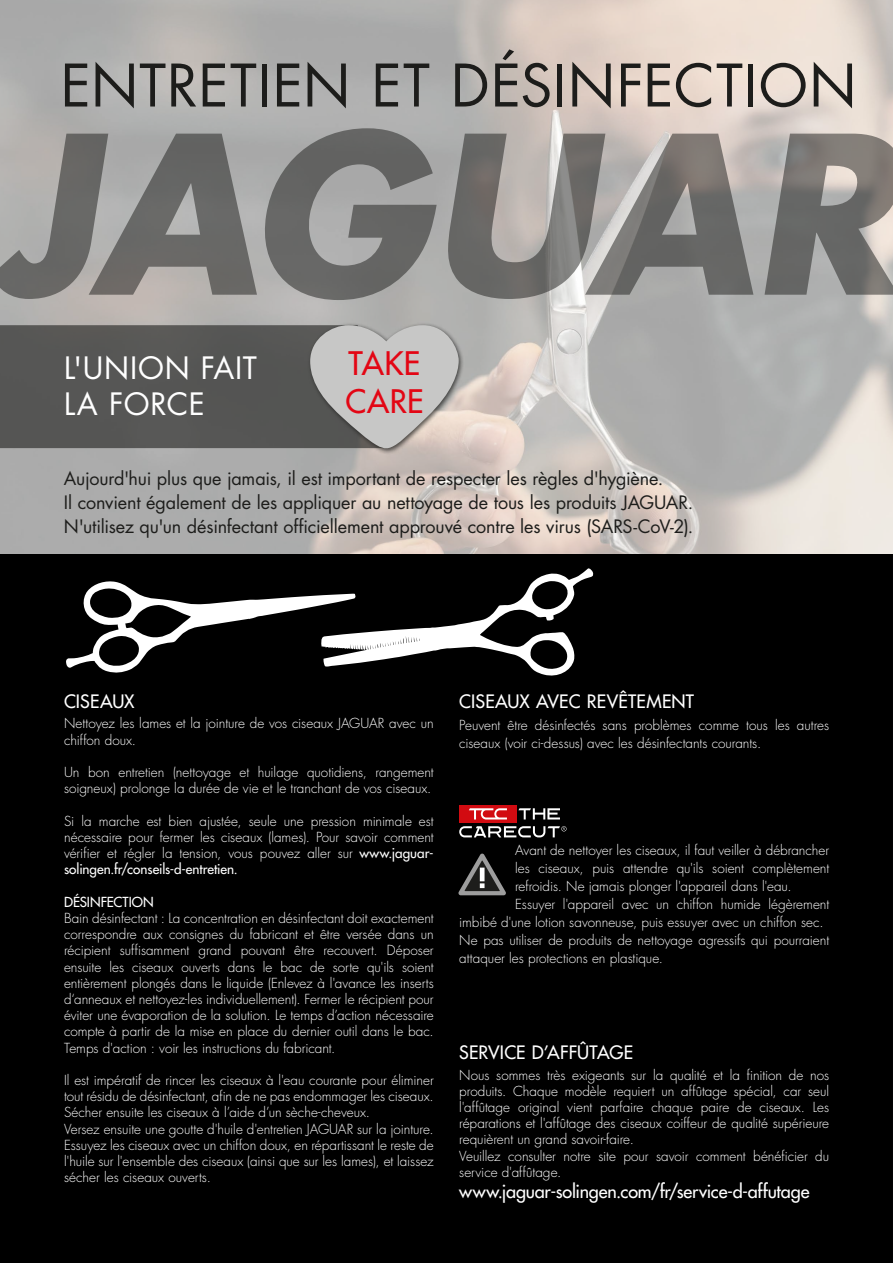
<style>
.page{position:relative;width:893px;height:1263px;background:#000}
.page>*{position:absolute;margin:0;border:0;box-sizing:border-box;transform-origin:0 0}
.t1{font:57px "Futura Std";letter-spacing:.015em;color:#1d1d1b}
.t2{font:500 31.5px/37.8px "Futura Std";letter-spacing:.015em;color:#e30614}
.t3{font:30px/36px "Futura Std";letter-spacing:.025em;color:#fff}
.t4{font:18px/24px "Futura Std";letter-spacing:-.01em;color:#1d1d1b}
.t5{font:500 18px "Futura Std";letter-spacing:-.005em;color:#fff}
.t6{font:300 13.5px/16.2px "Futura Std";color:#fff}
.t7{font:500 13.5px "Futura Std";color:#fff}
.s1{font-weight:500}
</style>
<div class="page">
<img style="left:892px;top:64px;width:1px;height:490px">
<svg style="left:0;top:0;width:892px;height:553px;background:#c2bdb9"></svg>
<svg style="left:0;top:128px;width:437px;height:172px;background:#898987"></svg>
<svg style="left:445px;top:134px;width:308px;height:165px;background:#908e8b"></svg>
<svg style="left:765px;top:134px;width:127px;height:161px;background:#888582"></svg>
<div style="left:0;top:325px;width:307px;height:123px;background:#565655"></div>
<div style="left:307px;top:322px;width:158px;height:132px;background:#1d1d1b;opacity:.75"></div>
<svg style="left:310px;top:325px;width:149px;height:125px;background:#b6b4b2"></svg>
<svg style="left:458px;top:853px;width:48px;height:42px"></svg>
<svg style="left:66px;top:568px;width:527px;height:108px"></svg>
<svg style="left:518px;top:808px;width:42px;height:11px"></svg>
<div style="left:459px;top:805px;width:57px;height:18px;background:#d20b11"></div>
<svg style="left:469px;top:808px;width:38px;height:11px"></svg>
<svg style="left:459px;top:826px;width:108px;height:11px"></svg>
<h1 class="t1" style="left:61px;top:49px;width:797px">ENTRETIEN ET DÉSINFECTION</h1>
<h3 class="t3" style="left:64px;top:350px;width:195px">L'UNION FAIT<br>LA FORCE</h3>
<h2 class="t2" style="left:345px;top:345px;width:80px">TAKE<br>CARE</h2>
<p class="t4" style="left:64px;top:466px;width:631px">Aujourd'hui plus que jamais, il est important de respecter les règles d'hygiène.<br>Il convient également de les appliquer au nettoyage de tous les produits JAGUAR.<br>N'utilisez qu'un désinfectant officiellement approuvé contre les virus (SARS-CoV-2).</p>
<h3 class="t5" style="left:64px;top:690px;width:72px">CISEAUX</h3>
<p class="t6" style="left:64px;top:716px;width:371px">Nettoyez les lames et la jointure de vos ciseaux JAGUAR avec un chiffon doux.</p>
<p class="t6" style="left:64px;top:764px;width:371px">Un bon entretien (nettoyage et huilage quotidiens, rangement soigneux) prolonge la durée de vie et le tranchant de vos ciseaux.</p>
<p class="t6" style="left:64px;top:813px;width:371px;text-align:justify">Si la marche est bien ajustée, seule une pression minimale est nécessaire pour fermer les ciseaux (lames). Pour savoir comment vérifier et régler la tension, vous pouvez aller sur <span class="s1">www.jaguar&shy;solingen.fr/conseils-d-entretien.</span></p>
<p class="t7" style="left:64px;top:893px;width:91px">DÉSINFECTION</p>
<p class="t6" style="left:64px;top:910px;width:371px;text-align:justify">Bain désinfectant : La concentration en désinfectant doit exactement correspondre aux consignes du fabricant et être versée dans un récipient suffisamment grand pouvant être recouvert. Déposer ensuite les ciseaux ouverts dans le bac de sorte qu'ils soient entièrement plongés dans le liquide (Enlevez à l'avance les inserts d‘anneaux et nettoyez-les individuellement). Fermer le récipient pour éviter une évaporation de la solution. Le temps d’action nécessaire compte à partir de la mise en place du dernier outil dans le bac.<br>Temps d'action : voir les instructions du fabricant.</p>
<p class="t6" style="left:64px;top:1072px;width:371px">Il est impératif de rincer les ciseaux à l'eau courante pour éliminer tout résidu de désinfectant, afin de ne pas endommager les ciseaux.<br>Sécher ensuite les ciseaux à l’aide d’un sèche-cheveux.<br>Versez ensuite une goutte d'huile d'entretien JAGUAR sur la jointure.<br>Essuyez les ciseaux avec un chiffon doux, en répartissant le reste de l'huile sur l'ensemble des ciseaux (ainsi que sur les lames), et laissez sécher les ciseaux ouverts.</p>
<h3 class="t5" style="left:459px;top:690px;width:236px">CISEAUX AVEC REVÊTEMENT</h3>
<p class="t6" style="left:459px;top:717px;width:371px;line-height:18px">Peuvent être désinfectés sans problèmes comme tous les autres ciseaux (voir ci-dessus) avec les désinfectants courants.</p>
<p class="t6" style="left:515px;top:843px;width:316px">Avant de nettoyer les ciseaux, il faut veiller à débrancher</p>
<p class="t6" style="left:515px;top:861px;width:316px">les ciseaux, puis attendre qu'ils soient complètement</p>
<p class="t6" style="left:515px;top:879px;width:278px">refroidis. Ne jamais plonger l'appareil dans l'eau.</p>
<p class="t6" style="left:515px;top:897px;width:316px">Essuyer l'appareil avec un chiffon humide légèrement</p>
<p class="t6" style="left:459px;top:915px;width:366px">imbibé d'une lotion savonneuse, puis essuyer avec un chiffon sec.</p>
<p class="t6" style="left:459px;top:933px;width:371px">Ne pas utiliser de produits de nettoyage agressifs qui pourraient</p>
<p class="t6" style="left:459px;top:951px;width:205px">attaquer les protections en plastique.</p>
<h3 class="t5" style="left:459px;top:1041px;width:175px">SERVICE D’AFFÛTAGE</h3>
<p class="t6" style="left:459px;top:1067px;width:371px">Nous sommes très exigeants sur la qualité et la finition de nos produits. Chaque modèle requiert un affûtage spécial, car seul l'affûtage original vient parfaire chaque paire de ciseaux. Les réparations et l'affûtage des ciseaux coiffeur de qualité supérieure requièrent un grand savoir-faire.<br>Veuillez consulter notre site pour savoir comment bénéficier du service d'affûtage.</p>
<h3 class="t5" style="left:459px;top:1180px;width:352px">www.jaguar-solingen.com/fr/service-d-affutage</h3>
</div>
